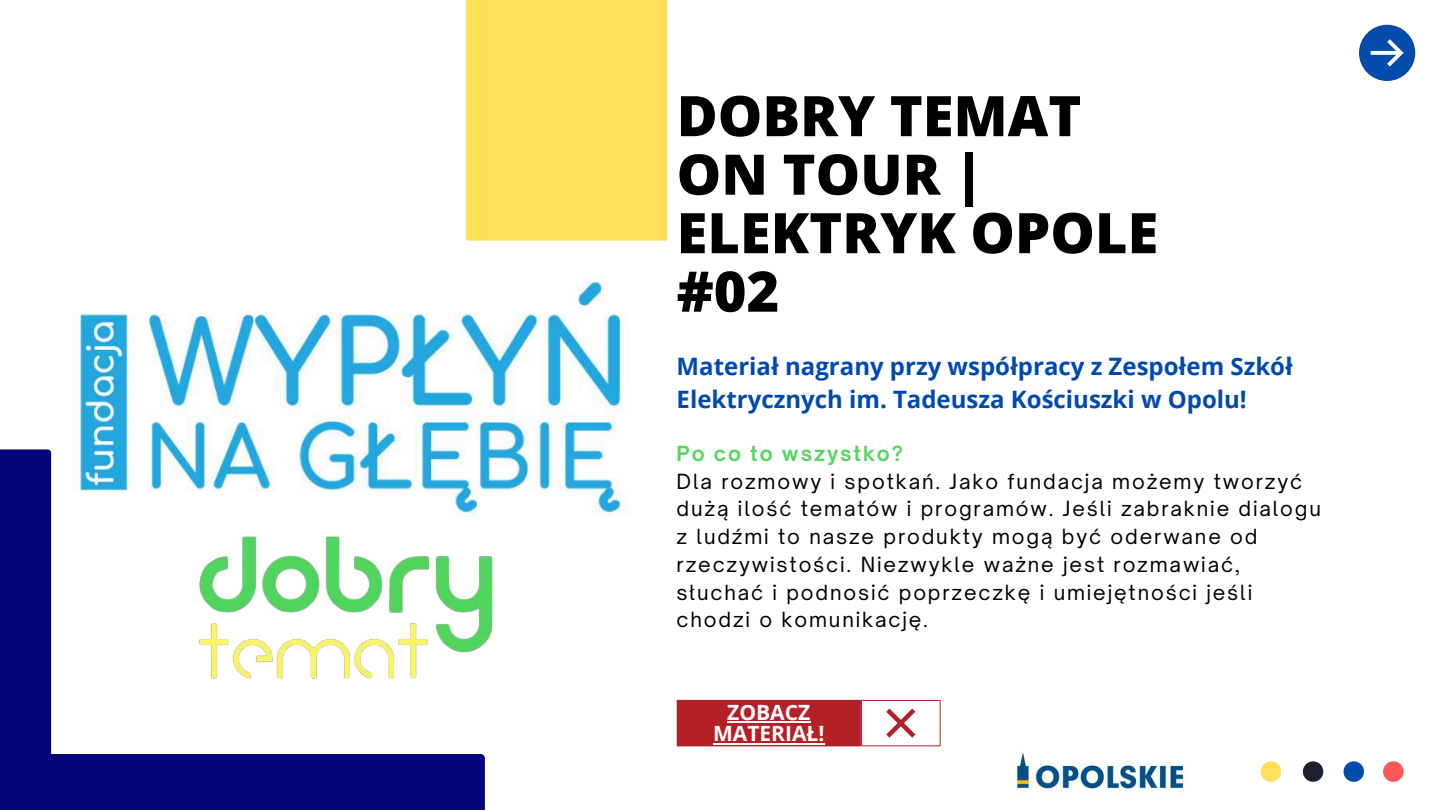
<style>
.page{position:relative;width:1440px;height:810px;background:#fff}
.page>*{position:absolute;margin:0;border:0;box-sizing:border-box;transform-origin:0 0}
.t1{font:800 56px/58.5px "Open Sans";color:#000}
.t2{font:700 24px/33px "Open Sans";color:#004aad}
.t3{font:700 21px/21.8px "Open Sans";color:#fff;text-align:center}
.t4{font:20px/27.8px "Open Sauce One";letter-spacing:.095em;color:#000}
.t5{font:700 20px "Open Sauce One";letter-spacing:.095em;color:#54d661}
</style>
<div class="page">
<img style="left:74px;top:87px;width:564px;height:429px">
<div style="left:1359px;top:25px;width:56px;height:56px;background:#044cab;border-radius:50%"></div>
<svg style="left:677px;top:700px;width:263px;height:46px"></svg>
<svg style="left:1371px;top:39px;width:33px;height:28px"></svg>
<div style="left:1261px;top:761px;width:20px;height:21px;background:#ffde59;border-radius:50%"></div>
<div style="left:1344px;top:761px;width:20px;height:21px;background:#044cab;border-radius:50%"></div>
<div style="left:1383px;top:761px;width:20px;height:21px;background:#ff5757;border-radius:50%"></div>
<svg style="left:1303px;top:761px;width:20px;height:21px"></svg>
<img style="left:163px;top:405px;width:366px;height:238px">
<hr style="left:727px;top:721px;width:83px;height:2px;background:#fff">
<hr style="left:713px;top:743px;width:112px;height:1px;background:#fff">
<div style="left:466px;top:0;width:201px;height:240px;background:#ffde59"></div>
<svg style="left:0;top:449px;width:485px;height:361px"></svg>
<img style="left:1016px;top:752px;width:171px;height:43px">
<h1 class="t1" style="left:677px;top:85px;width:483px">DOBRY TEMAT<br>ON TOUR |<br>ELEKTRYK OPOLE #02</h1>
<p class="t2" style="left:677px;top:349px;width:618px">Materiał nagrany przy współpracy z Zespołem Szkół<br>Elektrycznych im. Tadeusza Kościuszki w Opolu!</p>
<p class="t5" style="left:677px;top:441px;width:228px">Po co to wszystko?</p>
<p class="t4" style="left:677px;top:467px;width:646px">Dla rozmowy i spotkań. Jako fundacja możemy tworzyć dużą ilość tematów i programów. Jeśli zabraknie dialogu z ludźmi to nasze produkty mogą być oderwane od rzeczywistości. Niezwykle ważne jest rozmawiać, słuchać i podnosić poprzeczkę i umiejętności jeśli chodzi o komunikację.</p>
<p class="t3" style="left:713px;top:701px;width:113px">ZOBACZ<br>MATERIAŁ!</p>
</div>
